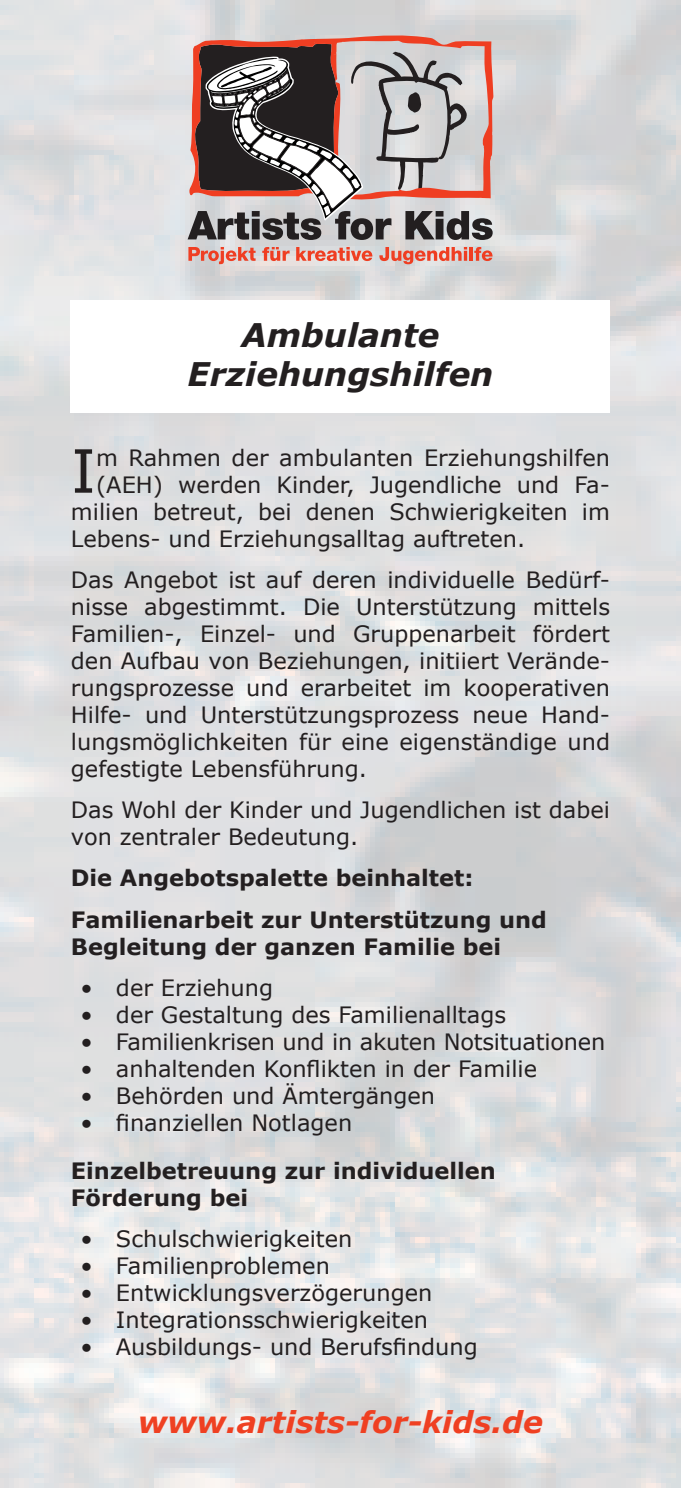
<style>
.page{position:relative;width:681px;height:1489px;background:#fff}
.page>*{position:absolute;margin:0;border:0;box-sizing:border-box;transform-origin:0 0}
.t1{font:59.75px "Verdana";color:#231f20}
.t2{font:italic 700 32.5px/39px "Verdana";color:#231f20;text-align:center}
.t3{font:italic 700 30px "Verdana";color:#ef4022}
.t4{font:22.5px/27px "Verdana";color:#231f20;text-align:justify}
.t5{font:700 22.5px/41.2px "Verdana";color:#231f20}
</style>
<div class="page">
<img style="left:0;top:0;width:679px;height:1486px">
<svg style="left:188px;top:247px;width:67px;height:17px"></svg>
<svg style="left:262px;top:247px;width:27px;height:14px"></svg>
<svg style="left:296px;top:247px;width:76px;height:14px"></svg>
<svg style="left:379px;top:247px;width:88px;height:17px"></svg>
<hr style="left:469px;top:247px;width:3px;height:14px;background:#ef3e22">
<svg style="left:474px;top:247px;width:18px;height:14px"></svg>
<svg style="left:189px;top:35px;width:304px;height:166px;background:#df978c"></svg>
<svg style="left:187px;top:44px;width:305px;height:196px;background:#978a89"></svg>
<div style="left:71px;top:300px;width:538px;height:112px;background:#fff"></div>
<h2 class="t2" style="left:187px;top:314px;width:307px">Ambulante<br>Erziehungshilfen</h2>
<h1 class="t1" style="left:71px;top:433px;width:27px">I</h1>
<p class="t4" style="left:96px;top:443px;width:515px">m Rahmen der ambulanten Erziehungshilfen</p>
<p class="t4" style="left:96px;top:470px;width:515px">(AEH) werden Kinder, Jugendliche und Fa-</p>
<p class="t4" style="left:71px;top:497px;width:540px">milien betreut, bei denen Schwierigkeiten im</p>
<p class="t4" style="left:71px;top:524px;width:456px">Lebens- und Erziehungsalltag auftreten.</p>
<p class="t4" style="left:71px;top:565px;width:540px">Das Angebot ist auf deren individuelle Bedürf&shy;nisse abgestimmt. Die Unterstützung mittels Familien-, Einzel- und Gruppenarbeit fördert den Aufbau von Beziehungen, initiiert Verände&shy;rungsprozesse und erarbeitet im kooperativen Hilfe- und Unterstützungsprozess neue Hand&shy;lungsmöglichkeiten für eine eigenständige und gefestigte Lebensführung.</p>
<p class="t4" style="left:71px;top:795px;width:540px">Das Wohl der Kinder und Jugendlichen ist dabei von zentraler Bedeutung.</p>
<p class="t5" style="left:71px;top:856px;width:477px">Die Angebotspalette beinhaltet:<br>Familienarbeit zur Unterstützung und</p>
<p class="t5" style="left:71px;top:925px;width:431px">Begleitung der ganzen Familie bei</p>
<p class="t4" style="left:80px;top:973px;width:194px">• der Erziehung</p>
<p class="t4" style="left:80px;top:1000px;width:427px">• der Gestaltung des Familienalltags</p>
<p class="t4" style="left:80px;top:1027px;width:526px">• Familienkrisen und in akuten Notsituationen</p>
<p class="t4" style="left:80px;top:1054px;width:458px">• anhaltenden Konflikten in der Familie</p>
<p class="t4" style="left:80px;top:1081px;width:356px">• Behörden und Ämtergängen</p>
<p class="t4" style="left:80px;top:1108px;width:273px">• finanziellen Notlagen</p>
<p class="t5" style="left:71px;top:1156px;width:426px;line-height:27px">Einzelbetreuung zur individuellen<br>Förderung bei</p>
<p class="t4" style="left:80px;top:1224px;width:273px">• Schulschwierigkeiten</p>
<p class="t4" style="left:80px;top:1251px;width:251px">• Familienproblemen</p>
<p class="t4" style="left:80px;top:1278px;width:353px">• Entwicklungsverzögerungen</p>
<p class="t4" style="left:80px;top:1305px;width:349px">• Integrationsschwierigkeiten</p>
<p class="t4" style="left:80px;top:1332px;width:398px">• Ausbildungs- und Berufsfindung</p>
<h3 class="t3" style="left:138px;top:1402px;width:406px">www.artists-for-kids.de</h3>
</div>
